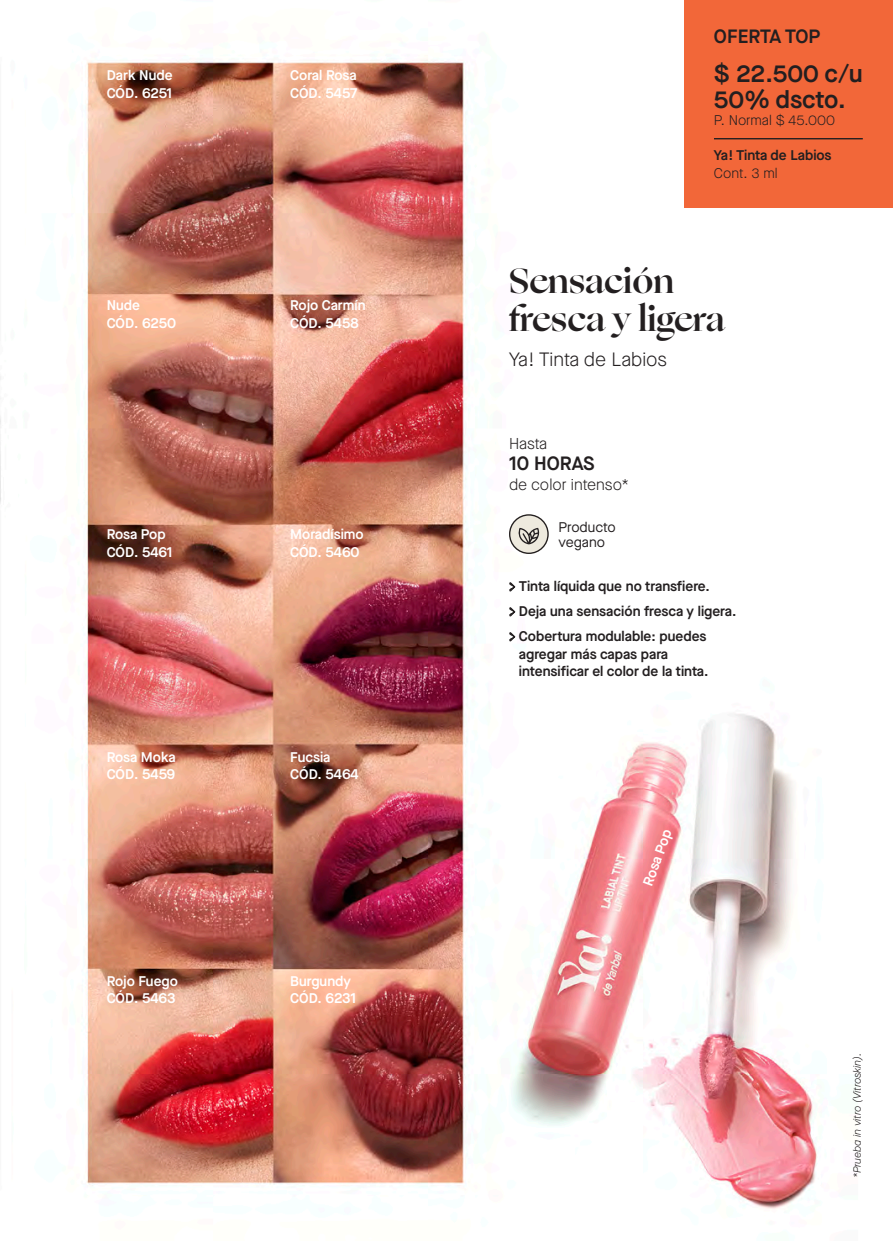
<style>
.page{position:relative;width:893px;height:1241px;background:#fff}
.page>*{position:absolute;margin:0;border:0;box-sizing:border-box;transform-origin:0 0}
.t1{font:700 35px/38.5px "Ogg";color:#231f20}
.t2{font:600 24.5px/26.2px "Maison Neue";color:#231f20}
.t3{font:300 19.25px "Maison Neue";color:#231f20}
.t4{font:600 19.25px "Maison Neue";color:#231f20}
.t5{font:300 15.75px "Maison Neue";color:#231f20}
.t6{font:600 14px/17.5px "Maison Neue";color:#fff}
.t7{font:600 14px/25px "Maison Neue";color:#231f20}
.t8{font:300 14px "Maison Neue";color:#231f20}
.t9{font:14px/15.8px "Maison Neue";color:#231f20}
.t10{font:italic 300 10.5px "Maison Neue";color:#231f20}
.s1{font-family:"Ogg";font-weight:700;font-size:17.5px}
</style>
<div class="page">
<img style="left:0;top:58px;width:893px;height:1151px">
<div style="left:684px;top:0;width:209px;height:207px;background:#f26739"></div>
<hr style="left:714px;top:138px;width:149px;height:1px;background:#231f20">
<svg style="left:509px;top:514px;width:40px;height:40px"></svg>
<p class="t6" style="left:107px;top:66px;width:67px">Dark Nude<br>CÓD. 6251</p>
<p class="t6" style="left:290px;top:66px;width:69px">Coral Rosa<br>CÓD. 5457</p>
<h3 class="t4" style="left:714px;top:23px;width:108px">OFERTA TOP</h3>
<h2 class="t2" style="left:714px;top:59px;width:150px">$ 22.500 c/u<br>50% dscto.</h2>
<p class="t8" style="left:714px;top:111px;width:123px">P. Normal $ 45.000</p>
<p class="t7" style="left:714px;top:143px;width:119px">Ya! Tinta de Labios</p>
<p class="t8" style="left:714px;top:164px;width:65px">Cont. 3 ml</p>
<p class="t6" style="left:107px;top:296px;width:71px">Nude<br>CÓD. 6250</p>
<p class="t6" style="left:290px;top:296px;width:77px">Rojo Carmín<br>CÓD. 5458</p>
<h1 class="t1" style="left:509px;top:261px;width:217px">Sensación fresca y ligera</h1>
<h3 class="t3" style="left:509px;top:347px;width:159px">Ya! Tinta de Labios</h3>
<p class="t5" style="left:509px;top:433px;width:40px">Hasta</p>
<h3 class="t4" style="left:509px;top:450px;width:87px">10 HORAS</h3>
<p class="t5" style="left:509px;top:474px;width:122px">de color intenso*</p>
<p class="t6" style="left:107px;top:525px;width:67px">Rosa Pop<br>CÓD. 5461</p>
<p class="t6" style="left:290px;top:525px;width:75px">Moradísimo<br>CÓD. 5460</p>
<p class="t9" style="left:559px;top:518px;width:59px">Producto vegano</p>
<p class="t7" style="left:509px;top:573px;width:229px"><span class="s1">›</span> Tinta líquida que no transfiere.<br><span class="s1">›</span> Deja una sensación fresca y ligera. <span class="s1">›</span> Cobertura modulable: puedes</p>
<p class="t7" style="left:519px;top:644px;width:191px;line-height:17.5px">agregar más capas para intensificar el color de la tinta.</p>
<p class="t6" style="left:107px;top:747px;width:70px">Rosa Moka<br>CÓD. 5459</p>
<p class="t6" style="left:290px;top:747px;width:70px">Fucsia<br>CÓD. 5464</p>
<p class="t6" style="left:639px;top:881px;width:61px;rotate:-70deg">Rosa Pop</p>
<p class="t6" style="left:107px;top:971px;width:73px">Rojo Fuego<br>CÓD. 5463</p>
<p class="t6" style="left:290px;top:971px;width:67px">Burgundy<br>CÓD. 6231</p>
<p class="t10" style="left:850px;top:1178px;width:127px;rotate:-90deg">*Prueba in vitro (Vitroskin).</p>
</div>
